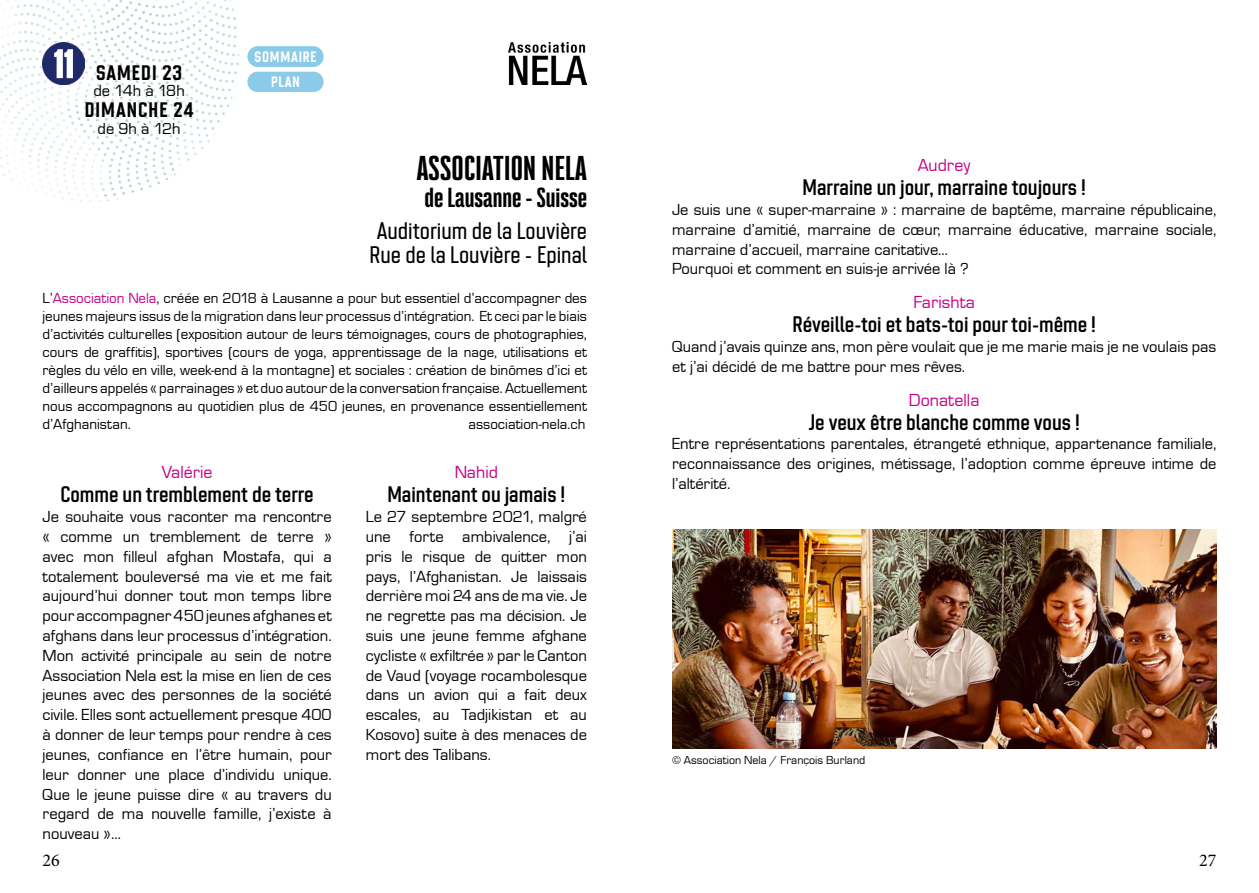
<style>
.page{position:relative;width:1259px;height:893px;background:#fff}
.page>*{position:absolute;margin:0;border:0;box-sizing:border-box;transform-origin:0 0}
.t1{font:900 30px "Bw Stretch DEMO";letter-spacing:.01em;color:#000}
.t2{font:500 24px/24px "Chromoxome Pro";color:#000}
.t3{font:900 24px "Bw Stretch DEMO";color:#000}
.t4{font:600 22.5px "Chromoxome Pro";color:#000}
.t5{font:700 21px "Chromoxome Pro";letter-spacing:.05em;color:#000}
.t6{font:18px "Eurostar";color:#c60086}
.t7{font:18px "Minion Pro";color:#000}
.t8{font:16.5px/19.8px "Eurostar";color:#000;text-align:justify}
.t9{font:15px/18px "Eurostar";color:#000;text-align:justify}
.t10{font:700 15px/25.8px "Chromoxome Pro";letter-spacing:.05em;color:#fff;text-align:center}
.t11{font:12px "Eurostar";color:#000}
.s1{color:#c60086}
</style>
<div class="page">
<img style="left:0;top:0;width:262px;height:202px">
<div style="left:247px;top:46px;width:77px;height:21px;background:#8bcbe7;border-radius:10px"></div>
<div style="left:247px;top:72px;width:76px;height:20px;background:#8bcbe7;border-radius:10px"></div>
<img style="left:508px;top:43px;width:78px;height:42px">
<img style="left:672px;top:529px;width:544px;height:219px">
<img style="left:43px;top:43px;width:42px;height:42px">
<p class="t5" style="left:96px;top:60px;width:88px">SAMEDI 23</p>
<p class="t8" style="left:93px;top:81px;width:93px">de 14h à 18h</p>
<p class="t5" style="left:85px;top:98px;width:110px">DIMANCHE 24</p>
<p class="t8" style="left:98px;top:118px;width:84px">de 9h à 12h</p>
<p class="t10" style="left:255px;top:44px;width:63px">SOMMAIRE<br>PLAN</p>
<h1 class="t1" style="left:417px;top:149px;width:172px">ASSOCIATION NELA</h1>
<h2 class="t3" style="left:424px;top:182px;width:164px">de Lausanne - Suisse</h2>
<h2 class="t2" style="left:370px;top:219px;width:219px">Auditorium de la Louvière<br>Rue de la Louvière - Epinal</h2>
<p class="t9" style="left:43px;top:289px;width:546px">L’<span class="s1">Association Nela</span>, créée en 2018 à Lausanne a pour but essentiel d’accompagner des jeunes majeurs issus de la migration dans leur processus d’intégration. Et ceci par le biais d’activités culturelles (exposition autour de leurs témoignages, cours de photographies, cours de graffitis), sportives (cours de yoga, apprentissage de la nage, utilisations et règles du vélo en ville, week-end à la montagne) et sociales : création de binômes d’ici et d’ailleurs appelés « parrainages » et duo autour de la conversation française. Actuellement nous accompagnons au quotidien plus de 450 jeunes, en provenance essentiellement d’Afghanistan.</p>
<p class="t9" style="left:468px;top:415px;width:118px">association-nela.ch</p>
<p class="t6" style="left:162px;top:461px;width:52px">Valérie</p>
<h3 class="t4" style="left:60px;top:482px;width:255px">Comme un tremblement de terre</h3>
<p class="t8" style="left:43px;top:506px;width:291px">Je souhaite vous raconter ma rencontre « comme un tremblement de terre » avec mon filleul afghan Mostafa, qui a totalement bouleversé ma vie et me fait aujourd’hui donner tout mon temps libre pour accompagner 450 jeunes afghanes et afghans dans leur processus d’intégration.<br>Mon activité principale au sein de notre Association Nela est la mise en lien de ces jeunes avec des personnes de la société civile. Elles sont actuellement presque 400 à donner de leur temps pour rendre à ces jeunes, confiance en l’être humain, pour leur donner une place d’individu unique.<br>Que le jeune puisse dire « au travers du regard de ma nouvelle famille, j’existe à nouveau »…</p>
<p class="t6" style="left:455px;top:461px;width:45px">Nahid</p>
<h3 class="t4" style="left:387px;top:482px;width:179px">Maintenant ou jamais !</h3>
<p class="t8" style="left:366px;top:506px;width:223px">Le 27 septembre 2021, malgré une forte ambivalence, j’ai pris le risque de quitter mon pays, l’Afghanistan. Je laissais derrière moi 24 ans de ma vie. Je ne regrette pas ma décision. Je suis une jeune femme afghane cycliste « exfiltrée » par le Canton de Vaud (voyage rocambolesque dans un avion qui a fait deux escales, au Tadjikistan et au Kosovo) suite à des menaces de mort des Talibans.</p>
<p class="t6" style="left:918px;top:154px;width:54px">Audrey</p>
<h3 class="t4" style="left:802px;top:174px;width:285px">Marraine un jour, marraine toujours !</h3>
<p class="t8" style="left:672px;top:199px;width:546px;text-align:left">Je suis une « super-marraine » : marraine de baptême, marraine républicaine, marraine d’amitié, marraine de cœur, marraine éducative, marraine sociale, marraine d’accueil, marraine caritative…<br>Pourquoi et comment en suis-je arrivée là ?</p>
<p class="t6" style="left:913px;top:291px;width:63px">Farishta</p>
<h3 class="t4" style="left:792px;top:312px;width:305px">Réveille-toi et bats-toi pour toi-même !</h3>
<p class="t8" style="left:672px;top:336px;width:546px">Quand j’avais quinze ans, mon père voulait que je me marie mais je ne voulais pas et j’ai décidé de me battre pour mes rêves.</p>
<p class="t6" style="left:909px;top:388px;width:72px">Donatella</p>
<h3 class="t4" style="left:808px;top:409px;width:273px">Je veux être blanche comme vous !</h3>
<p class="t8" style="left:672px;top:434px;width:546px">Entre représentations parentales, étrangeté ethnique, appartenance familiale, reconnaissance des origines, métissage, l’adoption comme épreuve intime de l’altérité.</p>
<p class="t11" style="left:672px;top:752px;width:195px">© Association Nela / François Burland</p>
<p class="t7" style="left:43px;top:848px;width:19px">26</p>
<p class="t7" style="left:1199px;top:848px;width:19px">27</p>
</div>
